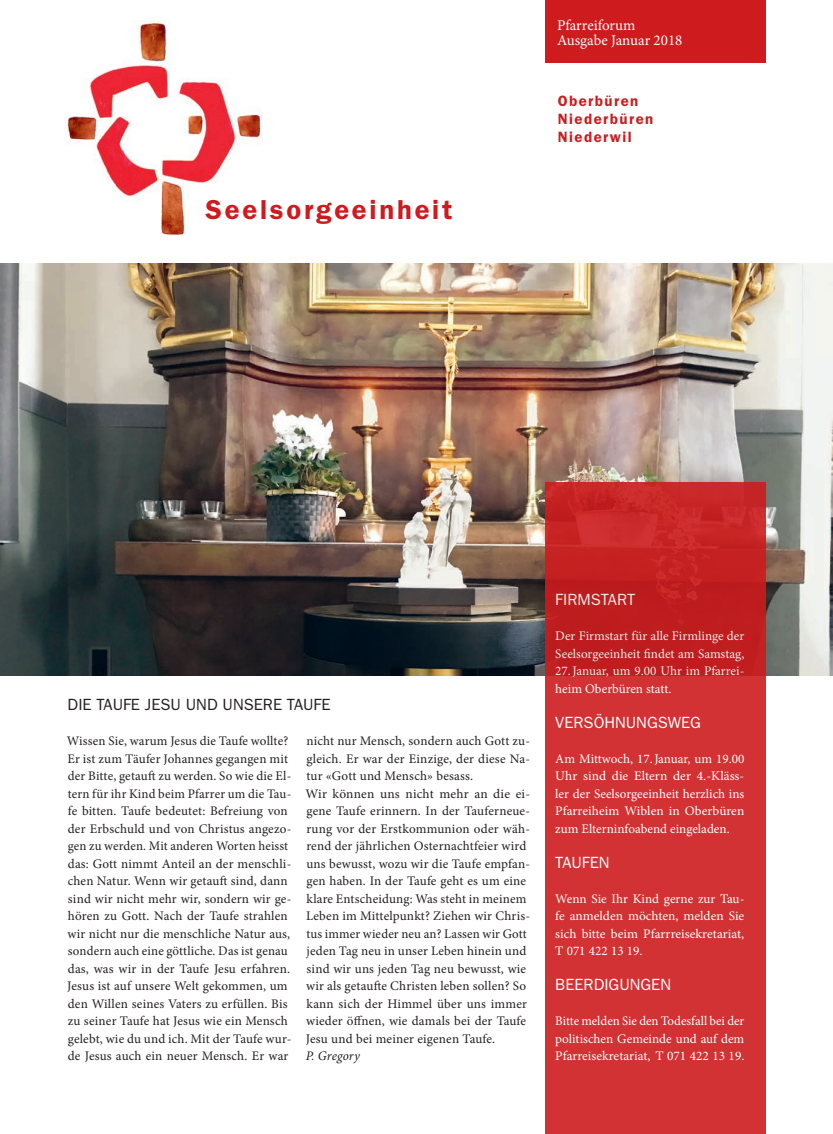
<style>
.page{position:relative;width:833px;height:1134px;background:#fff}
.page>*{position:absolute;margin:0;border:0;box-sizing:border-box;transform-origin:0 0}
.t1{font:600 27.5px "ITC Franklin Gothic Std";letter-spacing:.1em;color:#ce1b1d}
.t2{font:16.25px "ITC Franklin Gothic Std";color:#fff}
.t3{font:16.25px "ITC Franklin Gothic Std";color:#231f20}
.t4{font:600 15px/18px "ITC Franklin Gothic Std";letter-spacing:.1em;color:#ce1b1d}
.t5{font:15px/15px "Minion Pro";color:#fff}
.t6{font:13.12px/17.5px "Minion Pro";letter-spacing:.015em;color:#231f20}
.t7{font:13.12px/17.5px "Minion Pro";color:#fff;text-align:justify}
.t8{font:italic 13.12px "Minion Pro";letter-spacing:.005em;color:#231f20}
</style>
<div class="page">
<img style="left:0;top:264px;width:833px;height:411px">
<img style="left:65px;top:20px;width:197px;height:216px">
<div style="left:544px;top:0;width:221px;height:63px;background:#ce1b1d"></div>
<div style="left:544px;top:483px;width:221px;height:651px;background:linear-gradient(to bottom,#c52324,#d63739)"></div>
<h1 class="t1" style="left:206px;top:193px;width:248px">Seelsorgeeinheit</h1>
<p class="t5" style="left:557px;top:18px;width:127px">Pfarreiforum<br>Ausgabe Januar 2018</p>
<p class="t4" style="left:557px;top:92px;width:97px">Oberbüren<br>Niederbüren<br>Niederwil</p>
<p class="t3" style="left:68px;top:695px;width:264px">DIE TAUFE JESU UND UNSERE TAUFE</p>
<p class="t6" style="left:67px;top:732px;width:226px">Wissen Sie, warum Jesus die Taufe wollte?<br>Er ist zum Täufer Johannes gegangen mit der Bitte, getauft zu werden. So wie die El&shy;tern für ihr Kind beim Pfarrer um die Tau&shy;fe bitten. Taufe bedeutet: Befreiung von der Erbschuld und von Christus angezo&shy;gen zu werden. Mit anderen Worten heisst das: Gott nimmt Anteil an der menschli&shy;chen Natur. Wenn wir getauft sind, dann sind wir nicht mehr wir, sondern wir ge&shy;hören zu Gott. Nach der Taufe strahlen wir nicht nur die menschliche Natur aus, sondern auch eine göttliche. Das ist genau das, was wir in der Taufe Jesu erfahren.<br>Jesus ist auf unsere Welt gekommen, um den Willen seines Vaters zu erfüllen. Bis zu seiner Taufe hat Jesus wie ein Mensch gelebt, wie du und ich. Mit der Taufe wur&shy;de Jesus auch ein neuer Mensch. Er war</p>
<p class="t6" style="left:305px;top:732px;width:226px">nicht nur Mensch, sondern auch Gott zu&shy;gleich. Er war der Einzige, der diese Na&shy;tur «Gott und Mensch» besass.<br>Wir können uns nicht mehr an die ei&shy;gene Taufe erinnern. In der Tauferneue&shy;rung vor der Erstkommunion oder wäh&shy;rend der jährlichen Osternachtfeier wird uns bewusst, wozu wir die Taufe empfan&shy;gen haben. In der Taufe geht es um eine klare Entscheidung: Was steht in meinem Leben im Mittelpunkt? Ziehen wir Chris&shy;tus immer wieder neu an? Lassen wir Gott jeden Tag neu in unser Leben hinein und sind wir uns jeden Tag neu bewusst, wie wir als getaufte Christen leben sollen? So kann sich der Himmel über uns immer wieder öffnen, wie damals bei der Taufe Jesu und bei meiner eigenen Taufe.</p>
<p class="t8" style="left:306px;top:1047px;width:56px">P. Gregory</p>
<p class="t2" style="left:555px;top:590px;width:81px">FIRMSTART</p>
<p class="t7" style="left:555px;top:627px;width:190px">Der Firmstart für alle Firmlinge der Seelsorgeeinheit findet am Samstag, 27.Januar, um 9.00 Uhr im Pfarrei&shy;heim Oberbüren statt.</p>
<p class="t2" style="left:555px;top:713px;width:147px">VERSÖHNUNGSWEG</p>
<p class="t7" style="left:555px;top:750px;width:190px">Am Mittwoch, 17.Januar, um 19.00<br>Uhr sind die Eltern der 4.-Kläss&shy;ler der Seelsorgeeinheit herzlich ins Pfarreiheim Wiblen in Oberbüren zum Elterninfoabend eingeladen.</p>
<p class="t2" style="left:555px;top:853px;width:56px">TAUFEN</p>
<p class="t7" style="left:555px;top:890px;width:190px">Wenn Sie Ihr Kind gerne zur Tau&shy;fe anmelden möchten, melden Sie sich bitte beim Pfarrreisekretariat, T 071 422 13 19.</p>
<p class="t2" style="left:555px;top:975px;width:117px">BEERDIGUNGEN</p>
<p class="t7" style="left:555px;top:1012px;width:191px">Bitte melden Sie den Todesfall bei der politischen Gemeinde und auf dem Pfarreisekretariat, T 071 422 13 19.</p>
</div>
